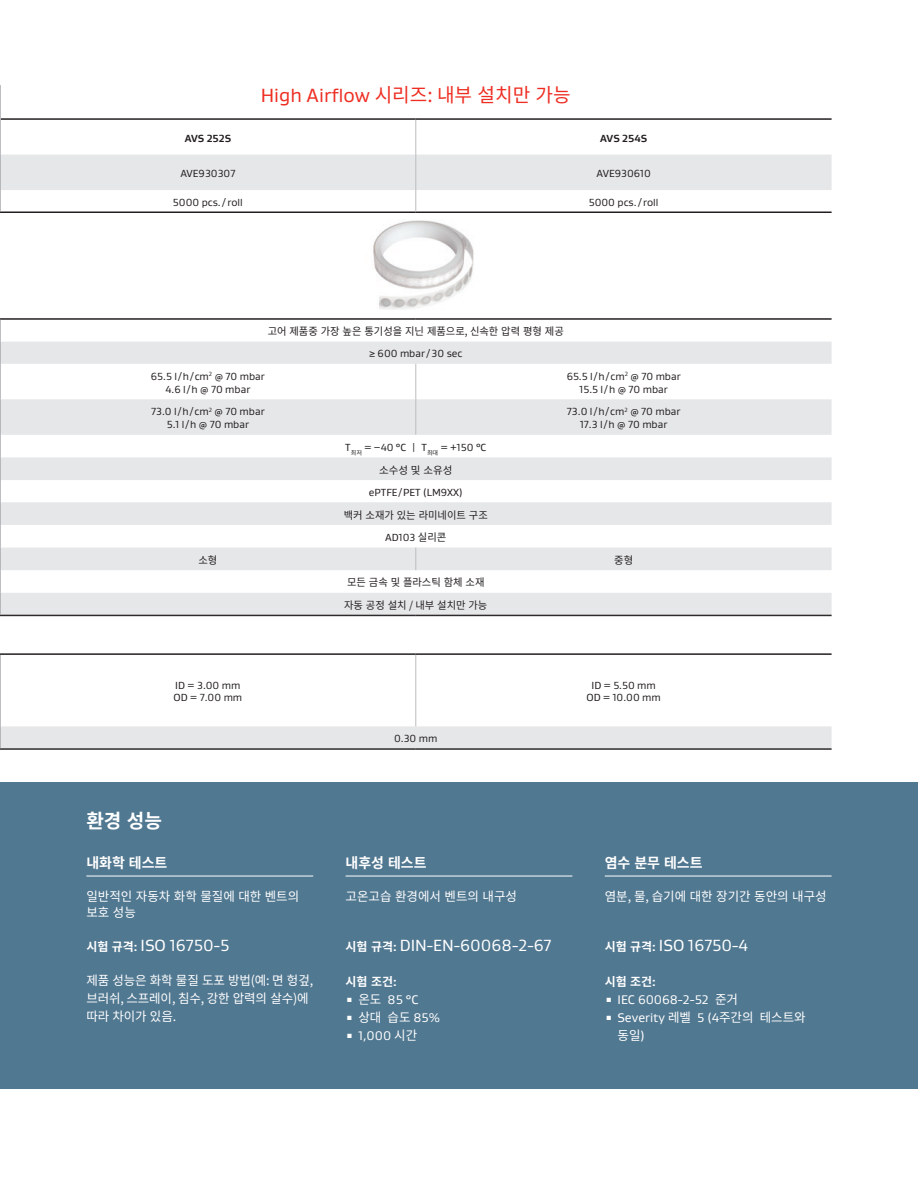
<style>
.page{position:relative;width:918px;height:1188px;background:#fff}
.page>*{position:absolute;margin:0;border:0;box-sizing:border-box;transform-origin:0 0}
.t1{font:19.5px "Gore Gustan";color:#ee2e22}
.Body_Title_13_16{font:700 19.5px "Noto Sans CJ Kkr";color:#fff}
.Sidebar_Text_8_5_11{font:16.5px "Gore Gustan";color:#fff}
.Sidebar_Title_8_5_11{font:700 14.25px "Noto Sans CJ Kkr";color:#fff}
.Sidebar_Text_8_5_11-2{font:12.75px/18px "Noto Sans CJ Kkr";color:#fff}
.t2{font:12.75px/18px "Gore Gustan";color:#fff}
.t3{font:12.75px "Noto Sans Mono CJ Kkr";color:#fff}
.Sidebar_Title_8_5_11-2{font:700 12px "Noto Sans CJ Kkr";color:#fff}
.t4{font:10.5px/12.8px "Gore Gustan";color:#231f20;text-align:center}
.t5{font:10.5px/22.6px "Noto Sans CJ Kkr";color:#231f20}
.t6{font:700 10.5px "Gore Gustan";color:#231f20}
.s1{font-family:"Noto Sans CJ Kkr"}
.s2{font-family:"Noto Sans CJ Kkr";font-weight:700;font-size:12px}
.s3{font-weight:700;font-size:12px}
.s4{font-family:"Gore Gustan"}
.s5{font-family:"Noto Sans Mono CJ Kkr"}
</style>
<div class="page">
<div style="left:0;top:782px;width:918px;height:307px;background:#517891"></div>
<hr style="left:86px;top:876px;width:227px;height:1px;background:#fff">
<hr style="left:346px;top:876px;width:226px;height:1px;background:#fff">
<hr style="left:605px;top:876px;width:227px;height:1px;background:#fff">
<svg style="left:0;top:155px;width:832px;height:593px"></svg>
<hr style="left:0;top:212px;width:416px;height:1px;background:#231f20">
<hr style="left:416px;top:212px;width:416px;height:1px;background:#231f20">
<hr style="left:0;top:318px;width:416px;height:2px;background:#231f20">
<hr style="left:416px;top:318px;width:416px;height:2px;background:#231f20">
<hr style="left:0;top:615px;width:416px;height:1px;background:#2e2b2c">
<hr style="left:416px;top:615px;width:416px;height:1px;background:#2e2b2c">
<hr style="left:0;top:748px;width:416px;height:2px;background:#2e2b2c">
<hr style="left:416px;top:748px;width:416px;height:2px;background:#2e2b2c">
<hr style="left:0;top:653px;width:416px;height:2px;background:#231f20">
<hr style="left:416px;top:653px;width:416px;height:2px;background:#231f20">
<hr style="left:1px;top:118px;width:415px;height:2px;background:#231f20">
<hr style="left:416px;top:118px;width:416px;height:2px;background:#231f20">
<hr style="left:0;top:119px;width:1px;height:36px;background:#a8a9ad">
<hr style="left:0;top:155px;width:1px;height:35px;background:#a8a9ad">
<svg style="left:0;top:190px;width:1px;height:22px"></svg>
<svg style="left:0;top:318px;width:1px;height:46px"></svg>
<hr style="left:0;top:364px;width:1px;height:35px;background:#a8a9ad">
<hr style="left:0;top:399px;width:1px;height:36px;background:#a8a9ad">
<hr style="left:0;top:655px;width:1px;height:71px;background:#a8a9ad">
<svg style="left:0;top:435px;width:1px;height:180px"></svg>
<svg style="left:0;top:726px;width:1px;height:24px"></svg>
<hr style="left:0;top:85px;width:1px;height:34px;background:#a8a9ad">
<hr style="left:415px;top:120px;width:1px;height:35px;background:#bcbdc0">
<hr style="left:415px;top:155px;width:1px;height:35px;background:#bcbdc0">
<svg style="left:415px;top:190px;width:1px;height:22px"></svg>
<hr style="left:415px;top:364px;width:1px;height:35px;background:#bcbdc0">
<hr style="left:415px;top:399px;width:1px;height:36px;background:#bcbdc0">
<svg style="left:415px;top:548px;width:1px;height:22px"></svg>
<hr style="left:415px;top:655px;width:1px;height:71px;background:#bcbdc0">
<img style="left:353px;top:220px;width:134px;height:91px">
<h1 class="t1" style="left:261px;top:83px;width:311px">High Airflow <span class="s1">시리즈: 내부 설치만 가능</span></h1>
<p class="t6" style="left:185px;top:131px;width:48px">AVS 252S</p>
<p class="t6" style="left:600px;top:131px;width:48px">AVS 254S</p>
<p class="t4" style="left:180px;top:167px;width:57px">AVE930307</p>
<p class="t4" style="left:597px;top:167px;width:56px">AVE930610</p>
<p class="t4" style="left:173px;top:196px;width:71px">5000 pcs./roll</p>
<p class="t4" style="left:589px;top:196px;width:71px">5000 pcs./roll</p>
<p class="t5" style="left:268px;top:320px;width:298px">고어 제품중 가장 높은 통기성을 지닌 제품으로, 신속한 압력 평형 제공</p>
<p class="t4" style="left:369px;top:347px;width:95px">≥ 600 mbar/30 sec</p>
<p class="t4" style="left:151px;top:370px;width:115px">65.5 l / h / cm<sup>2</sup> @ 70 mbar<br>4.6 l / h @ 70 mbar</p>
<p class="t4" style="left:567px;top:370px;width:115px">65.5 l / h / cm<sup>2</sup> @ 70 mbar<br>15.5 l / h @ 70 mbar</p>
<p class="t4" style="left:151px;top:405px;width:115px">73.0 l / h / cm<sup>2</sup> @ 70 mbar<br>5.1 l / h @ 70 mbar</p>
<p class="t4" style="left:567px;top:405px;width:115px">73.0 l / h / cm<sup>2</sup> @ 70 mbar<br>17.3 l / h @ 70 mbar</p>
<p class="t4" style="left:345px;top:441px;width:143px">T<sub>최저</sub> = −40 °C | T<sub>최대</sub> = +150 °C</p>
<p class="t5" style="left:379px;top:459px;width:75px">소수성 및 소유성</p>
<p class="t4" style="left:369px;top:486px;width:95px">ePTFE / PET (LM9XX)</p>
<p class="t5" style="left:344px;top:504px;width:146px">백커 소재가 있는 라미네이트 구조</p>
<p class="t4" style="left:385px;top:531px;width:63px">AD103 <span class="s1">실리콘</span></p>
<p class="t5" style="left:198px;top:549px;width:20px">소형</p>
<p class="t5" style="left:614px;top:549px;width:20px">중형</p>
<p class="t5" style="left:344px;top:571px;width:145px">모든 금속 및 플라스틱 함체 소재 자동 공정 설치 / 내부 설치만 가능</p>
<p class="t4" style="left:174px;top:678px;width:70px;text-align:left">ID = 3.00 mm<br>OD = 7.00 mm</p>
<p class="t4" style="left:587px;top:678px;width:76px">ID = 5.50 mm<br>OD = 10.00 mm</p>
<p class="t4" style="left:394px;top:732px;width:45px">0.30 mm</p>
<p class="Body_Title_13_16" style="left:86px;top:810px;width:77px">환경 성능</p>
<p class="Sidebar_Title_8_5_11" style="left:86px;top:855px;width:82px">내화학 테스트</p>
<p class="Sidebar_Text_8_5_11-2" style="left:86px;top:888px;width:214px;line-height:16.5px">일반적인 자동차 화학 물질에 대한 벤트의 보호 성능</p>
<p class="Sidebar_Text_8_5_11" style="left:86px;top:935px;width:145px"><span class="s2">시험 규격</span><span class="s3">:</span> ISO 16750-5</p>
<p class="Sidebar_Text_8_5_11-2" style="left:86px;top:972px;width:228px">제품 성능은 화학 물질 도포 방법(예: 면 헝겊, 브러쉬, 스프레이, 침수, 강한 압력의 살수)에 따라 차이가 있음.</p>
<p class="Sidebar_Title_8_5_11" style="left:346px;top:855px;width:82px">내후성 테스트</p>
<p class="Sidebar_Text_8_5_11-2" style="left:346px;top:888px;width:173px">고온고습 환경에서 벤트의 내구성</p>
<p class="Sidebar_Text_8_5_11" style="left:346px;top:935px;width:207px"><span class="s2">시험 규격</span><span class="s3">:</span> DIN-EN-60068-2-67</p>
<p class="Sidebar_Title_8_5_11-2" style="left:346px;top:975px;width:53px">시험 조건<span class="s4">:</span></p>
<p class="t2" style="left:346px;top:990px;width:74px"><sup>▪</sup> <span class="s5">온도</span> 85 °C</p>
<p class="t3" style="left:346px;top:1010px;width:96px"><sup>▪</sup> 상대 습도 <span class="s4">85%</span></p>
<p class="t2" style="left:346px;top:1026px;width:73px"><sup>▪</sup> 1,000 <span class="s5">시간</span></p>
<p class="Sidebar_Title_8_5_11" style="left:605px;top:855px;width:99px">염수 분무 테스트</p>
<p class="Sidebar_Text_8_5_11-2" style="left:605px;top:888px;width:223px">염분, 물, 습기에 대한 장기간 동안의 내구성</p>
<p class="Sidebar_Text_8_5_11" style="left:605px;top:935px;width:145px"><span class="s2">시험 규격</span><span class="s3">:</span> ISO 16750-4</p>
<p class="Sidebar_Title_8_5_11-2" style="left:605px;top:975px;width:53px">시험 조건<span class="s4">:</span></p>
<p class="t2" style="left:605px;top:990px;width:135px"><sup>▪</sup> IEC 60068-2-52 <span class="s5">준거</span></p>
<p class="t2" style="left:618px;top:1008px;width:190px;text-indent:-13px"><sup>▪</sup> Severity <span class="s5">레벨</span> 5 (4<span class="s5">주간의 테스트와 동일</span>)</p>
</div>
